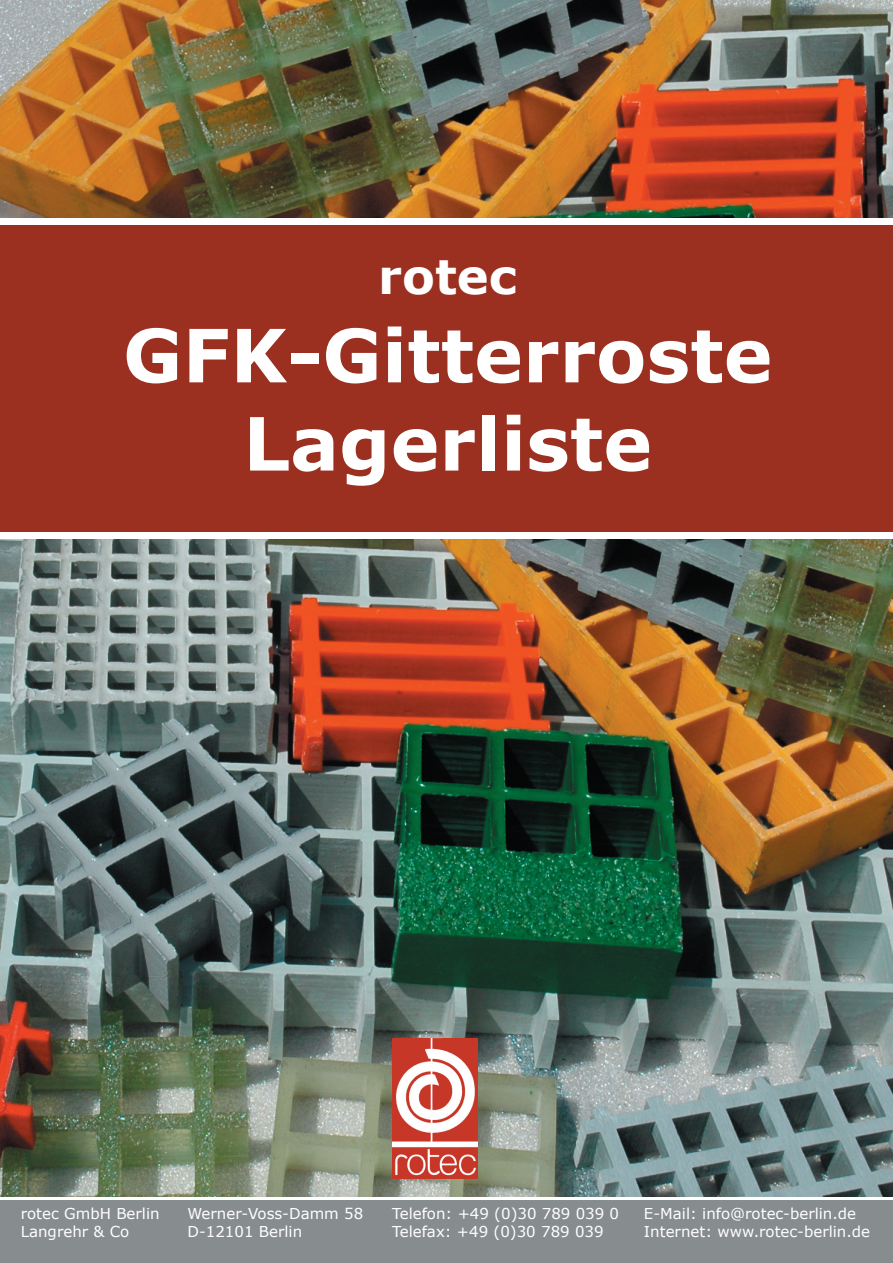
<style>
.page{position:relative;width:893px;height:1263px;background:#fff}
.page>*{position:absolute;margin:0;border:0;box-sizing:border-box;transform-origin:0 0}
.t1{font:700 73.5px/88.2px "Verdana";color:#fff;text-align:center}
.t2{font:700 48px "Verdana";color:#fff}
.t3{font:15px/18px "Verdana";color:#fff}
</style>
<div class="page">
<img style="left:0;top:0;width:893px;height:218px">
<img style="left:0;top:539px;width:893px;height:658px">
<div style="left:0;top:225px;width:893px;height:306px;background:#9b2f20"></div>
<div style="left:0;top:1197px;width:893px;height:66px;background:#878c8f"></div>
<hr style="left:0;top:1197px;width:893px;height:3px;background:#fff">
<img style="left:393px;top:1039px;width:84px;height:139px">
<p class="t2" style="left:378px;top:246px;width:140px">rotec</p>
<p class="t1" style="left:123px;top:313px;width:651px">GFK-Gitterroste<br>Lagerliste</p>
<p class="t3" style="left:21px;top:1205px;width:140px">rotec GmbH Berlin<br>Langrehr &amp; Co</p>
<p class="t3" style="left:187px;top:1205px;width:177px">Werner-Voss-Damm 58<br>D-12101 Berlin</p>
<p class="t3" style="left:392px;top:1204px;width:229px">Telefon: +49 (0)30 789 039 0<br>Telefax: +49 (0)30 789 039</p>
<p class="t3" style="left:644px;top:1205px;width:228px">E-Mail: info@rotec-berlin.de<br>Internet: www.rotec-berlin.de</p>
</div>
